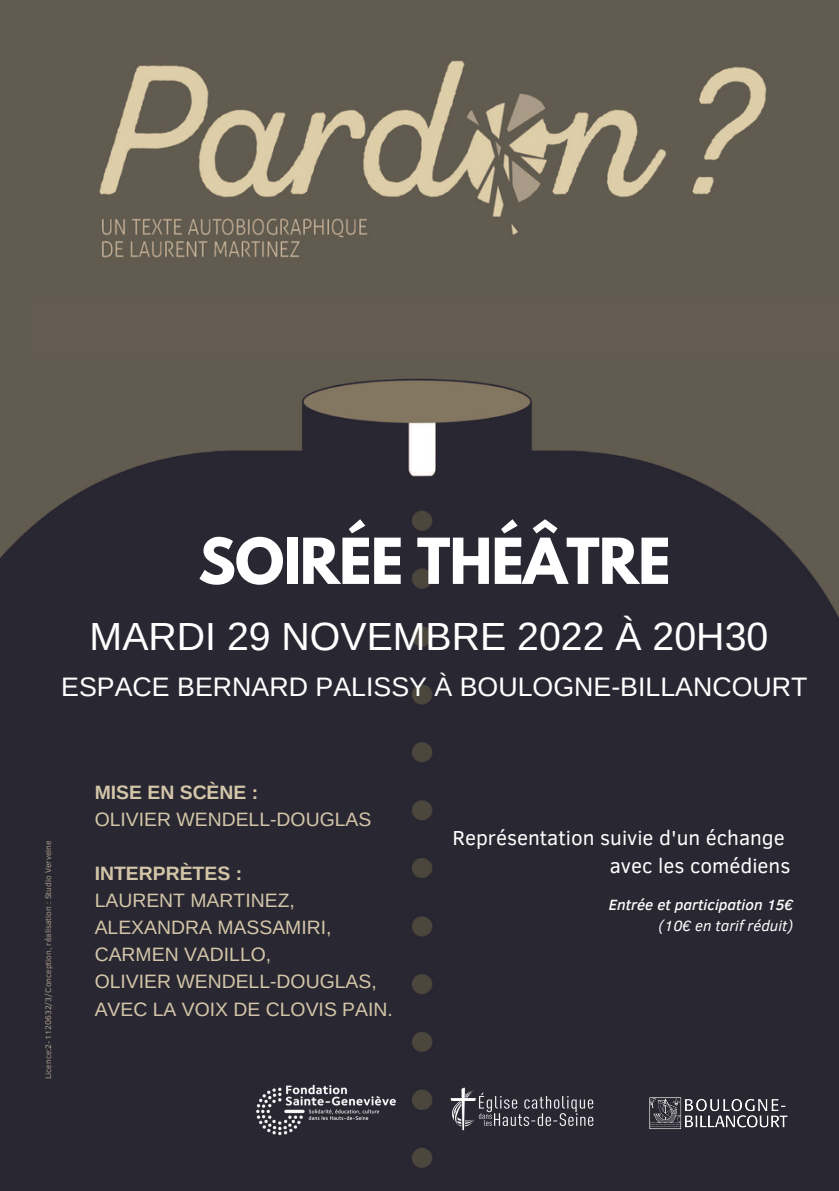
<style>
.page{position:relative;width:839px;height:1191px;background:#fff}
.page>*{position:absolute;margin:0;border:0;box-sizing:border-box;transform-origin:0 0}
.t1{font:700 56.2px "League Spartan";letter-spacing:-.015em;color:#fff}
.t2{font:39.2px "Arimo";color:#fff}
.t3{font:26.8px "Arimo";color:#fff}
.t4{font:20.8px/28.2px "Clear Sans";color:#fff;text-align:right}
.t5{font:19.4px/27px "Arimo";color:#d3c6a8}
.t6{font:700 19.4px "Arimo";color:#d3c6a8}
.t7{font:italic 500 15.2px "Clear Sans";color:#fff}
.t8{font:italic 15.2px "Clear Sans";color:#fff}
.t9{font:8.4px "Clear Sans";color:#d3c6a8}
</style>
<div class="page">
<img style="left:0;top:299px;width:838px;height:892px">
<div style="left:32px;top:104px;width:806px;height:248px;background:#645c50"></div>
<img style="left:0;top:0;width:838px;height:299px">
<img style="left:440px;top:1078px;width:163px;height:62px">
<img style="left:251px;top:1080px;width:149px;height:60px">
<img style="left:643px;top:1087px;width:149px;height:53px">
<h1 class="t1" style="left:198px;top:533px;width:474px">SOIRÉE THÉÂTRE</h1>
<h2 class="t2" style="left:90px;top:615px;width:680px">MARDI 29 NOVEMBRE 2022 À 20H30</h2>
<h3 class="t3" style="left:61px;top:672px;width:747px">ESPACE BERNARD PALISSY À BOULOGNE-BILLANCOURT</h3>
<p class="t9" style="left:42px;top:1079px;width:240px;rotate:-90deg">Licence:2-1120632/3/Conception, réalisation : Studio Verveine</p>
<p class="t6" style="left:95px;top:781px;width:165px">MISE EN SCÈNE :</p>
<p class="t5" style="left:95px;top:806px;width:278px">OLIVIER WENDELL-DOUGLAS</p>
<p class="t6" style="left:95px;top:863px;width:149px">INTERPRÈTES :</p>
<p class="t5" style="left:95px;top:887px;width:300px">LAURENT MARTINEZ,<br>ALEXANDRA MASSAMIRI,<br>CARMEN VADILLO,<br>OLIVIER WENDELL-DOUGLAS,<br>AVEC LA VOIX DE CLOVIS PAIN.</p>
<p class="t4" style="left:452px;top:822px;width:339px">Représentation suivie d'un échange avec les comédiens</p>
<p class="t7" style="left:608px;top:894px;width:186px">Entrée et participation 15€</p>
<p class="t8" style="left:658px;top:915px;width:136px">(10€ en tarif réduit)</p>
</div>
